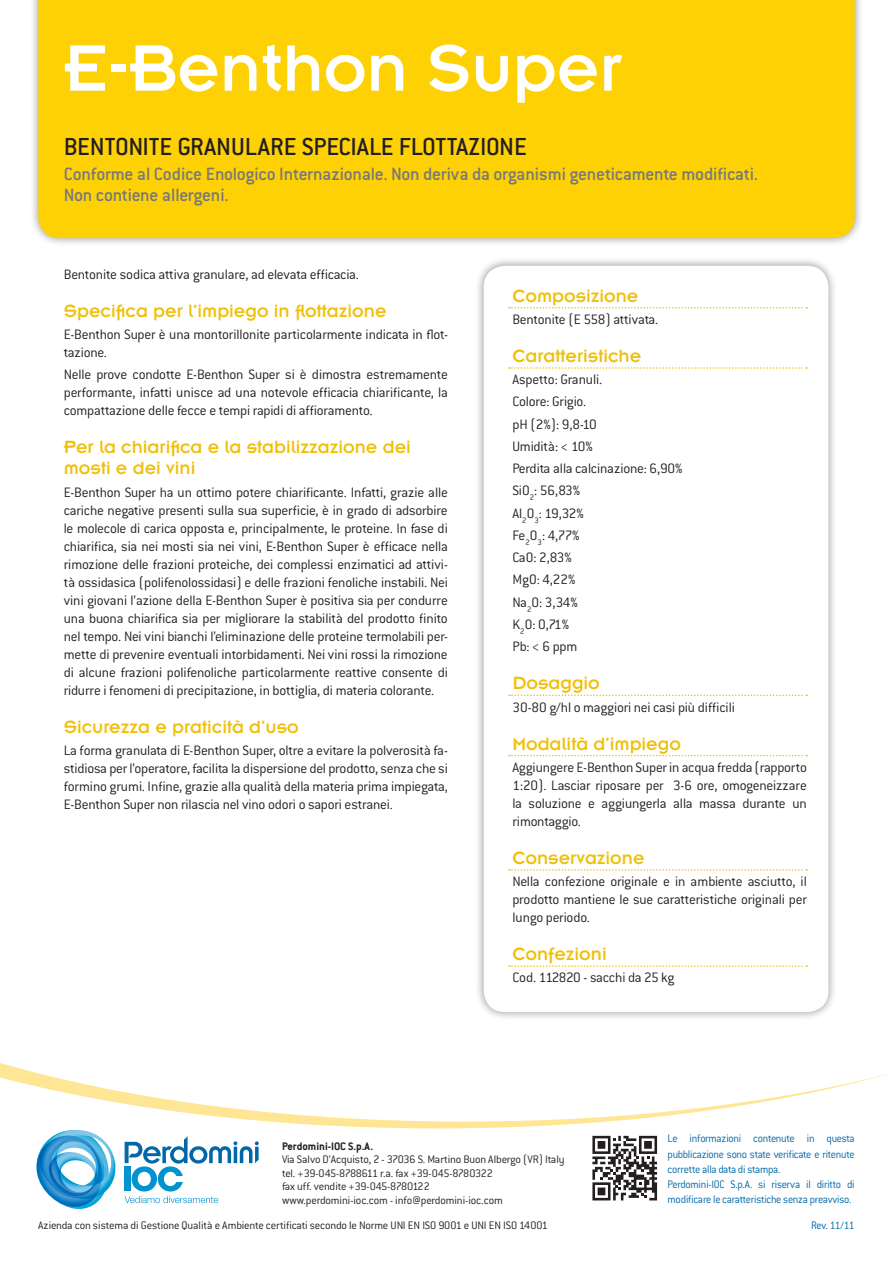
<style>
.page{position:relative;width:893px;height:1263px;background:#fff}
.page>*{position:absolute;margin:0;border:0;box-sizing:border-box;transform-origin:0 0}
._1_NOME_PRODOTTO{font:72px "Insignia";color:#fff}
._2_SOTTOTITOLO{font:500 27px "Conduit ITC";color:#231f20}
._5_H4{font:19.5px/21px "Insignia A";color:#f0c008}
._3_SOTTOTITOLO-bis{font:500 19.5px/21px "Conduit ITC";letter-spacing:-.015em;color:#76787b}
._6_H4{font:19.5px "Insignia A";color:#f0c008}
._4_testo{font:300 15px/18px "Conduit ITC";letter-spacing:-.015em;color:#231f20;text-align:justify}
._7_testo{font:300 15px/18px "Conduit ITC";letter-spacing:-.015em;color:#231f20;text-align:justify}
.pié_pagina{font:300 12px "Conduit ITC";letter-spacing:-.015em;color:#231f20}
.pié_pagina_DX{font:300 12px/15.1px "Conduit ITC";letter-spacing:-.02em;color:#0068a9;text-align:justify;scale:.95 1}
.pié_pagina-2{font:300 12px "Conduit ITC";letter-spacing:-.035em;color:#231f20}
.pié_pagina-3{font:700 12px "Conduit ITC";color:#231f20}
._8_REV{font:300 12px "Conduit ITC";letter-spacing:-.055em;color:#0068a9;scale:.95 1}
</style>
<div class="page">
<div style="left:29px;top:0;width:835px;height:247px;background:#231f20;opacity:.5"></div>
<div style="left:38px;top:0;width:817px;height:238px;background:#fed105"></div>
<div style="left:475px;top:257px;width:363px;height:764px;background:#231f20;opacity:.5"></div>
<div style="left:484px;top:266px;width:344px;height:746px;background:#fff;border-radius:21px"></div>
<svg style="left:509px;top:307px;width:298px;height:1px"></svg>
<svg style="left:509px;top:367px;width:298px;height:2px"></svg>
<svg style="left:509px;top:694px;width:298px;height:2px"></svg>
<svg style="left:509px;top:755px;width:298px;height:1px"></svg>
<svg style="left:509px;top:869px;width:298px;height:2px"></svg>
<svg style="left:0;top:872px;width:892px;height:256px"></svg>
<svg style="left:32px;top:1125px;width:227px;height:84px"></svg>
<svg style="left:592px;top:1135px;width:66px;height:66px"></svg>
<svg style="left:592px;top:1136px;width:65px;height:64px"></svg>
<p class="_1_NOME_PRODOTTO" style="left:64px;top:31px;width:560px">E-Benthon Super</p>
<p class="_2_SOTTOTITOLO" style="left:64px;top:131px;width:465px">BENTONITE GRANULARE SPECIALE FLOTTAZIONE</p>
<p class="_3_SOTTOTITOLO-bis" style="left:64px;top:163px;width:696px">Conforme al Codice Enologico Internazionale. Non deriva da organismi geneticamente modificati.<br>Non contiene allergeni.</p>
<p class="_4_testo" style="left:64px;top:265px;width:297px">Bentonite sodica attiva granulare, ad elevata efficacia.</p>
<p class="_5_H4" style="left:64px;top:300px;width:324px">Specifica per l’impiego in flottazione</p>
<p class="_4_testo" style="left:64px;top:326px;width:386px">E-Benthon Super è una montorillonite particolarmente indicata in flot&shy;tazione.</p>
<p class="_4_testo" style="left:64px;top:366px;width:386px">Nelle prove condotte E-Benthon Super si è dimostra estremamente performante, infatti unisce ad una notevole efficacia chiarificante, la compattazione delle fecce e tempi rapidi di affioramento.</p>
<p class="_5_H4" style="left:64px;top:437px;width:349px">Per la chiarifica e la stabilizzazione dei mosti e dei vini</p>
<p class="_4_testo" style="left:64px;top:483px;width:386px">E-Benthon Super ha un ottimo potere chiarificante. Infatti, grazie alle cariche negative presenti sulla sua superficie, è in grado di adsorbire le molecole di carica opposta e, principalmente, le proteine. In fase di chiarifica, sia nei mosti sia nei vini, E-Benthon Super è efficace nella rimozione delle frazioni proteiche, dei complessi enzimatici ad attivi&shy;tà ossidasica (polifenolossidasi) e delle frazioni fenoliche instabili. Nei vini giovani l’azione della E-Benthon Super è positiva sia per condurre una buona chiarifica sia per migliorare la stabilità del prodotto finito nel tempo. Nei vini bianchi l’eliminazione delle proteine termolabili per&shy;mette di prevenire eventuali intorbidamenti. Nei vini rossi la rimozione di alcune frazioni polifenoliche particolarmente reattive consente di ridurre i fenomeni di precipitazione, in bottiglia, di materia colorante.</p>
<p class="_5_H4" style="left:64px;top:716px;width:236px">Sicurezza e praticità d’uso</p>
<p class="_4_testo" style="left:64px;top:741px;width:386px">La forma granulata di E-Benthon Super, oltre a evitare la polverosità fa&shy;stidiosa per l’operatore, facilita la dispersione del prodotto, senza che si formino grumi. Infine, grazie alla qualità della materia prima impiegata, E-Benthon Super non rilascia nel vino odori o sapori estranei.</p>
<p class="_6_H4" style="left:512px;top:286px;width:128px">Composizione</p>
<p class="_7_testo" style="left:512px;top:310px;width:147px">Bentonite (E 558) attivata.</p>
<p class="_6_H4" style="left:512px;top:346px;width:130px">Caratteristiche</p>
<p class="_7_testo" style="left:512px;top:371px;width:91px">Aspetto: Granuli.</p>
<p class="_7_testo" style="left:512px;top:393px;width:75px">Colore: Grigio.</p>
<p class="_7_testo" style="left:512px;top:415px;width:86px">pH (2%): 9,8-10</p>
<p class="_7_testo" style="left:512px;top:437px;width:82px">Umidità: &lt; 10%</p>
<p class="_7_testo" style="left:512px;top:460px;width:172px">Perdita alla calcinazione: 6,90%</p>
<p class="_7_testo" style="left:512px;top:482px;width:69px">SiO<sub>2</sub>: 56,83%</p>
<p class="_7_testo" style="left:512px;top:504px;width:73px">Al<sub>2</sub>O<sub>3</sub>: 19,32%</p>
<p class="_7_testo" style="left:512px;top:526px;width:69px">Fe<sub>2</sub>O<sub>3</sub>: 4,77%</p>
<p class="_7_testo" style="left:512px;top:549px;width:61px">CaO: 2,83%</p>
<p class="_7_testo" style="left:512px;top:571px;width:65px">MgO: 4,22%</p>
<p class="_7_testo" style="left:512px;top:593px;width:67px">Na<sub>2</sub>O: 3,34%</p>
<p class="_7_testo" style="left:512px;top:615px;width:58px">K<sub>2</sub>O: 0,71%</p>
<p class="_7_testo" style="left:512px;top:638px;width:67px">Pb: &lt; 6 ppm</p>
<p class="_6_H4" style="left:512px;top:673px;width:89px">Dosaggio</p>
<p class="_7_testo" style="left:512px;top:698px;width:224px">30-80 g/hl o maggiori nei casi più difficili</p>
<p class="_6_H4" style="left:512px;top:733px;width:170px">Modalità d’impiego</p>
<p class="_7_testo" style="left:512px;top:758px;width:296px">Aggiungere E-Benthon Super in acqua fredda (rapporto 1:20). Lasciar riposare per 3-6 ore, omogeneizzare la soluzione e aggiungerla alla massa durante un rimontaggio.</p>
<p class="_6_H4" style="left:512px;top:848px;width:134px">Conservazione</p>
<p class="_7_testo" style="left:512px;top:872px;width:296px">Nella confezione originale e in ambiente asciutto, il prodotto mantiene le sue caratteristiche originali per lungo periodo.</p>
<p class="_6_H4" style="left:512px;top:944px;width:96px">Confezioni</p>
<p class="_7_testo" style="left:512px;top:969px;width:164px">Cod. 112820 - sacchi da 25 kg</p>
<p class="pié_pagina-3" style="left:282px;top:1139px;width:93px">Perdomini-IOC S.p.A.</p>
<p class="pié_pagina" style="left:282px;top:1153px;width:284px">Via Salvo D’Acquisto, 2 - 37036 S. Martino Buon Albergo (VR) Italy</p>
<p class="pié_pagina-2" style="left:282px;top:1167px;width:212px">tel. +39-045-8788611 r.a. fax +39-045-8780322</p>
<p class="pié_pagina" style="left:282px;top:1180px;width:149px">fax uff. vendite +39-045-8780122</p>
<p class="pié_pagina" style="left:282px;top:1194px;width:222px">www.perdomini-ioc.com - info@perdomini-ioc.com</p>
<p class="pié_pagina" style="left:38px;top:1219px;width:511px">Azienda con sistema di Gestione Qualità e Ambiente certificati secondo le Norme UNI EN ISO 9001 e UNI EN ISO 14001</p>
<p class="pié_pagina_DX" style="left:668px;top:1131px;width:198px">Le informazioni contenute in questa pubblicazione sono state verificate e ritenute corrette alla data di stampa.</p>
<p class="pié_pagina_DX" style="left:668px;top:1176px;width:198px">Perdomini-IOC S.p.A. si riserva il diritto di modificare le caratteristiche senza preavviso.</p>
<p class="_8_REV" style="left:811px;top:1219px;width:47px">Rev. 11/11</p>
</div>
